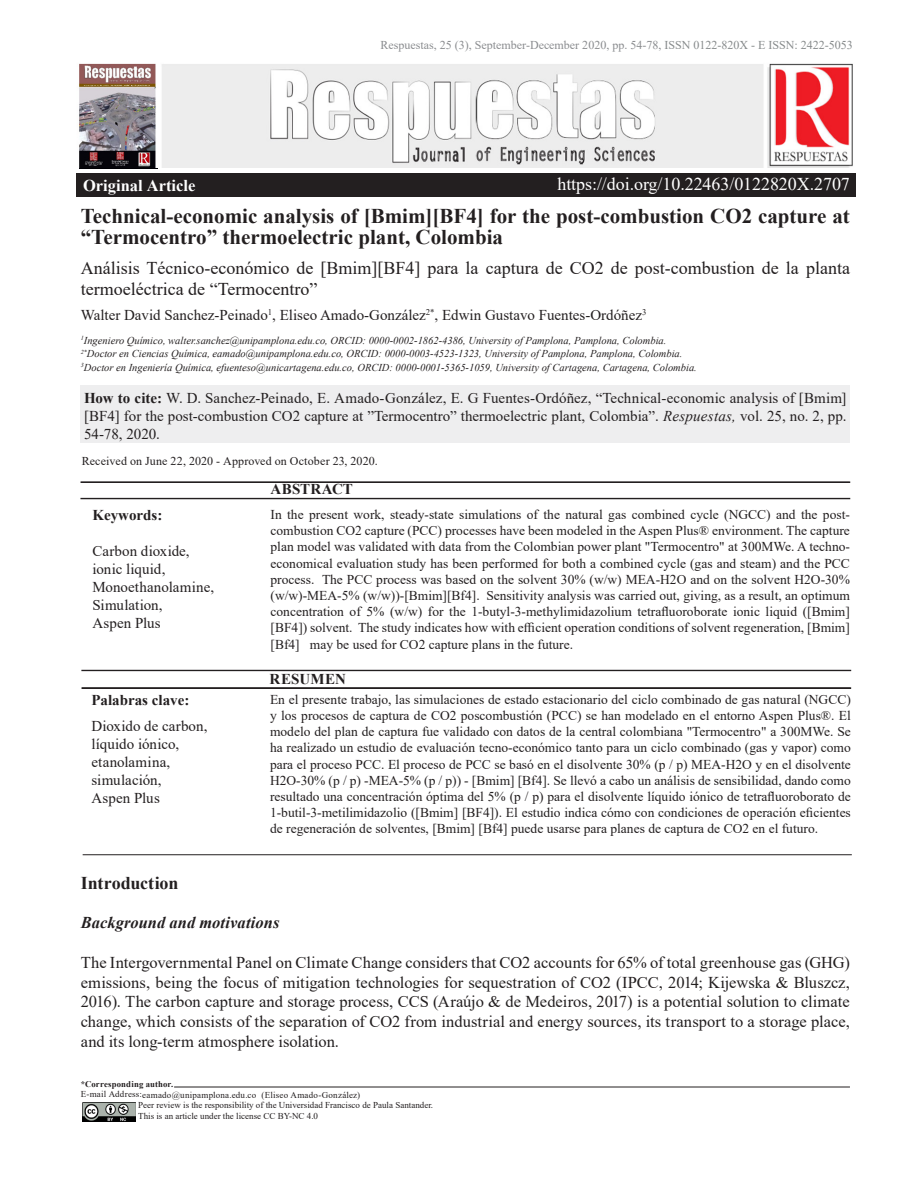
<style>
.page{position:relative;width:918px;height:1188px;background:#fff}
.page>*{position:absolute;margin:0;border:0;box-sizing:border-box;transform-origin:0 0}
.Título_1{font:700 21px/21px "Times New Roman";color:#231f20}
.Título_1-2{font:18px/21px "Times New Roman";color:#231f20}
.Título_1-3{font:18px "Times New Roman";letter-spacing:-.005em;color:#fff}
.Titulos{font:700 18px "Times New Roman";letter-spacing:-.005em;color:#231f20}
.Estilo_de_párrafo_2{font:16.5px/19.8px "Times New Roman";color:#231f20;text-align:justify}
.Estilo_de_párrafo_2-2{font:italic 700 16.5px "Times New Roman";color:#231f20}
.t1{font:700 16.5px "Times New Roman";color:#fff}
.Título_1-4{font:15px/18px "Times New Roman";color:#231f20}
.Título_1-5{font:700 15px "Times New Roman";color:#231f20}
.Resumen{font:13.5px/16.2px "Times New Roman";color:#231f20;text-align:justify}
.t2{font:12px "Times New Roman";color:#8a8c8f}
.t3{font:12px "Times New Roman";letter-spacing:.01em;color:#231f20}
.Título_1-6{font:italic 10.5px "Times New Roman";color:#231f20}
.t4{font:9px/10.8px "Times New Roman";color:#231f20}
.t5{font:9px "Times New Roman";letter-spacing:.025em;color:#231f20}
.t6{font:700 8.7px "Times New Roman";letter-spacing:.02em;color:#231f20}
.s1{color:#868a8b}
.s2{font-weight:700}
.s3{font-style:italic}
</style>
<div class="page">
<hr style="left:174px;top:1087px;width:676px;height:1px;background:#231f20">
<img style="left:82px;top:1102px;width:54px;height:20px">
<div style="left:76px;top:173px;width:780px;height:24px;background:#231f20"></div>
<img style="left:79px;top:63px;width:774px;height:105px">
<div style="left:81px;top:482px;width:769px;height:1px;border:1px solid #231f20"></div>
<div style="left:81px;top:385px;width:769px;height:58px;background:#eeeeef"></div>
<div style="left:82px;top:670px;width:769px;height:1px;border:1px solid #231f20"></div>
<div style="left:82px;top:688px;width:769px;height:1px;border:1px solid #231f20"></div>
<hr style="left:83px;top:854px;width:769px;height:1px;background:#231f20">
<div style="left:81px;top:498px;width:769px;height:1px;border:1px solid #231f20"></div>
<p class="t1" style="left:83px;top:174px;width:114px">Original Article</p>
<p class="t2" style="left:380px;top:36px;width:474px">Respuestas, 25 (3), September-December 2020, pp. 54-78, <span class="s1">ISSN 0122-820X - E ISSN: 2422-5053</span></p>
<p class="Título_1-3" style="left:557px;top:171px;width:294px">https://doi.org/10.22463/0122820X.2707</p>
<p class="Título_1" style="left:81px;top:205px;width:771px">Technical-economic analysis of [Bmim][BF4] for the post-combustion CO2 capture at “Termocentro” thermoelectric plant, Colombia</p>
<p class="Título_1-2" style="left:81px;top:257px;width:771px">Análisis Técnico-económico de [Bmim][BF4] para la captura de CO2 de post-combustion de la planta termoeléctrica de “Termocentro”</p>
<p class="Título_1-4" style="left:81px;top:305px;width:567px">Walter David Sanchez-Peinado<sup>1</sup>, Eliseo Amado-González<sup>2*</sup>, Edwin Gustavo Fuentes-Ordóñez<sup>3</sup></p>
<p class="Título_1-6" style="left:81px;top:333px;width:587px"><sup>1</sup>Ingeniero Químico, walter.sanchez@unipamplona.edu.co, ORCID: 0000-0002-1862-4386, University of Pamplona, Pamplona, Colombia.</p>
<p class="Título_1-6" style="left:81px;top:346px;width:603px"><sup>2*</sup>Doctor en Ciencias Química, eamado@unipamplona.edu.co, ORCID: 0000-0003-4523-1323, University of Pamplona, Pamplona, Colombia.</p>
<p class="Título_1-6" style="left:81px;top:360px;width:618px"><sup>3</sup>Doctor en Ingeniería Química, efuenteso@unicartagena.edu.co, ORCID: 0000-0001-5365-1059, University of Cartagena, Cartagena, Colombia.</p>
<p class="Título_1-4" style="left:84px;top:388px;width:764px;text-align:justify"><span class="s2">How to cite:</span> W. D. Sanchez-Peinado, E. Amado-González, E. G Fuentes-Ordóñez, “Technical-economic analysis of [Bmim] [BF4] for the post-combustion CO2 capture at ”Termocentro” thermoelectric plant, Colombia”. <span class="s3">Respuestas,</span> vol. 25, no. 2, pp.<br>54-78, 2020.</p>
<p class="t3" style="left:82px;top:453px;width:298px">Received on June 22, 2020 - Approved on October 23, 2020.</p>
<p class="Título_1-5" style="left:92px;top:504px;width:71px">Keywords:</p>
<p class="Título_1-4" style="left:92px;top:541px;width:99px">Carbon dioxide,</p>
<p class="Título_1-4" style="left:92px;top:559px;width:123px">ionic liquid,<br>Monoethanolamine,<br>Simulation,</p>
<p class="Título_1-4" style="left:92px;top:613px;width:70px">Aspen Plus</p>
<p class="Título_1-5" style="left:91px;top:689px;width:99px">Palabras clave:</p>
<p class="Título_1-4" style="left:91px;top:717px;width:118px">Dioxido de carbon,</p>
<p class="Título_1-4" style="left:91px;top:735px;width:89px">líquido iónico, etanolamina,</p>
<p class="Título_1-4" style="left:91px;top:771px;width:72px">simulación,</p>
<p class="Título_1-4" style="left:91px;top:789px;width:70px">Aspen Plus</p>
<p class="Título_1-5" style="left:271px;top:479px;width:84px">ABSTRACT</p>
<p class="Resumen" style="left:271px;top:506px;width:581px">In the present work, steady-state simulations of the natural gas combined cycle (NGCC) and the post&shy;combustion CO2 capture (PCC) processes have been modeled in the Aspen Plus® environment. The capture plan model was validated with data from the Colombian power plant "Termocentro" at 300MWe. A techno&shy;economical evaluation study has been performed for both a combined cycle (gas and steam) and the PCC process. The PCC process was based on the solvent 30% (w/w) MEA-H2O and on the solvent H2O-30% (w/w)-MEA-5% (w/w))-[Bmim][Bf4]. Sensitivity analysis was carried out, giving, as a result, an optimum concentration of 5% (w/w) for the 1-butyl-3-methylimidazolium tetrafluoroborate ionic liquid ([Bmim] [BF4]) solvent. The study indicates how with efficient operation conditions of solvent regeneration, [Bmim] [Bf4] may be used for CO2 capture plans in the future.</p>
<p class="Título_1-5" style="left:270px;top:668px;width:78px">RESUMEN</p>
<p class="Resumen" style="left:270px;top:691px;width:582px">En el presente trabajo, las simulaciones de estado estacionario del ciclo combinado de gas natural (NGCC) y los procesos de captura de CO2 poscombustión (PCC) se han modelado en el entorno Aspen Plus®. El modelo del plan de captura fue validado con datos de la central colombiana "Termocentro" a 300MWe. Se ha realizado un estudio de evaluación tecno-económico tanto para un ciclo combinado (gas y vapor) como para el proceso PCC. El proceso de PCC se basó en el disolvente 30% (p / p) MEA-H2O y en el disolvente H2O-30% (p / p) -MEA-5% (p / p)) - [Bmim] [Bf4]. Se llevó a cabo un análisis de sensibilidad, dando como resultado una concentración óptima del 5% (p / p) para el disolvente líquido iónico de tetrafluoroborato de 1-butil-3-metilimidazolio ([Bmim] [BF4]). El estudio indica cómo con condiciones de operación eficientes de regeneración de solventes, [Bmim] [Bf4] puede usarse para planes de captura de CO2 en el futuro.</p>
<p class="Titulos" style="left:81px;top:870px;width:99px">Introduction</p>
<p class="Estilo_de_párrafo_2-2" style="left:81px;top:911px;width:200px">Background and motivations</p>
<p class="Estilo_de_párrafo_2" style="left:81px;top:952px;width:771px">The Intergovernmental Panel on Climate Change considers that CO2 accounts for 65% of total greenhouse gas (GHG) emissions, being the focus of mitigation technologies for sequestration of CO2 (IPCC, 2014; Kijewska &amp; Bluszcz, 2016). The carbon capture and storage process, CCS (Araújo &amp; de Medeiros, 2017) is a potential solution to climate change, which consists of the separation of CO2 from industrial and energy sources, its transport to a storage place, and its long-term atmosphere isolation.</p>
<p class="t6" style="left:81px;top:1078px;width:94px">*Corresponding author.</p>
<p class="t4" style="left:138px;top:1089px;width:296px;text-indent:-57px">E-mail Address:eamado@unipamplona.edu.co<br>Peer review is the responsibility of the Universidad Francisco de Paula Santander.<br>This is an article under the license CC BY-NC 4.0</p>
<p class="t5" style="left:261px;top:1088px;width:100px">(Eliseo Amado-González)</p>
<p class="t4" style="left:160px;top:1108px;width:297px">Peer review is the responsibility of the Universidad Francisco de Paula Santander.</p>
</div>
